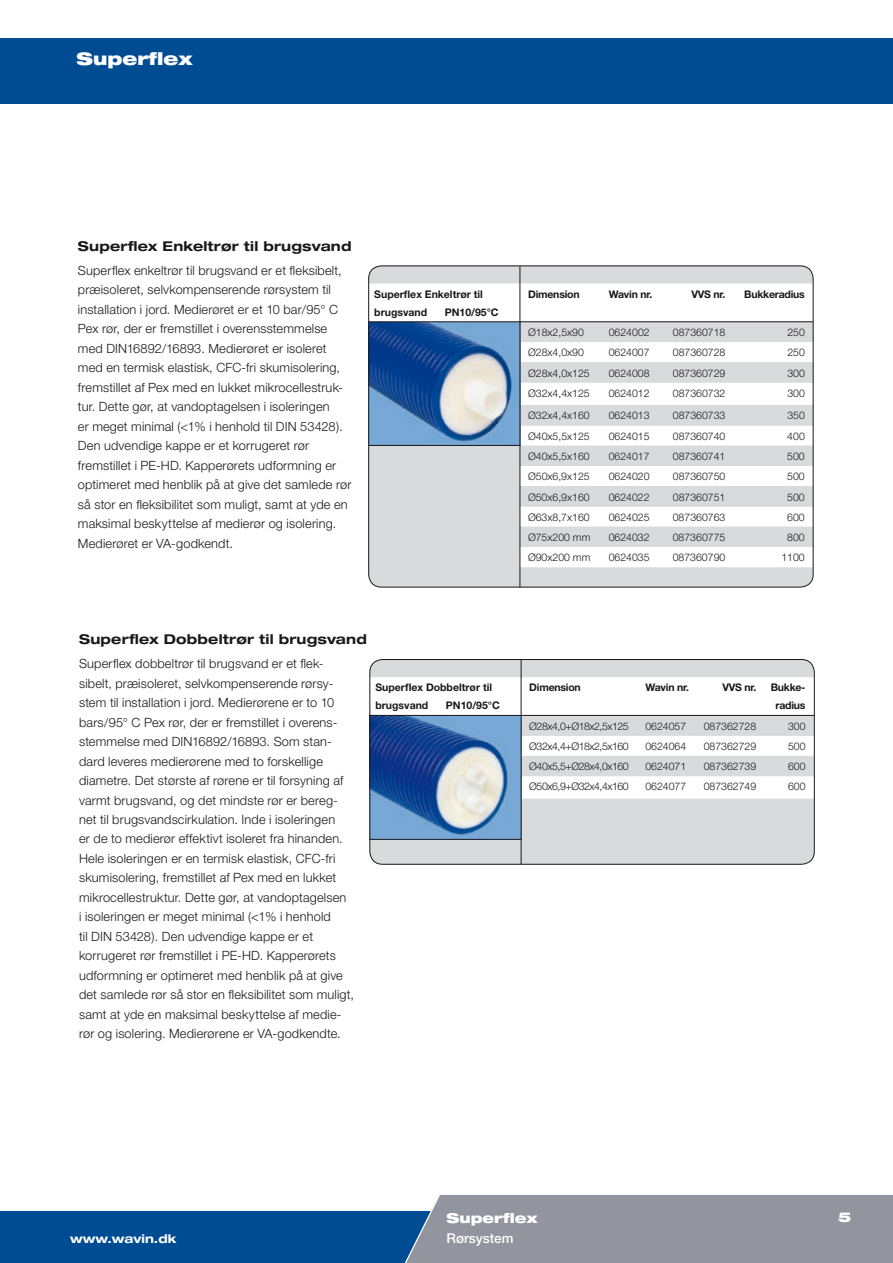
<style>
.page{position:relative;width:893px;height:1263px;background:#fff}
.page>*{position:absolute;margin:0;border:0;box-sizing:border-box;transform-origin:0 0}
.t1{font:900 expanded 17.25px "Helvetica Neue";color:#fff}
.t2{font:700 expanded 13.5px "Helvetica Neue";letter-spacing:.015em;color:#1a171c}
.t3{font:900 expanded 13.5px "Helvetica Neue";color:#fff}
.t4{font:500 13.5px "Helvetica Neue";color:#fff}
.t5{font:300 12.75px/19.5px "Helvetica Neue";letter-spacing:.01em;color:#1a171c}
.t6{font:700 expanded 12px "Helvetica Neue";color:#fff}
.t7{font:300 10.5px "Helvetica Neue";color:#1a171c}
.t8{font:700 10.5px/18px "Helvetica Neue";color:#1a171c}
.t9{font:300 10.5px "Helvetica Neue";letter-spacing:-.04em;color:#1a171c}
.t10{font:700 10.5px/18px "Helvetica Neue";letter-spacing:-.02em;color:#1a171c;text-align:center}
</style>
<div class="page">
<div style="left:0;top:38px;width:893px;height:66px;background:#004c93"></div>
<div style="left:0;top:1212px;width:893px;height:51px;background:#004c93"></div>
<div style="left:405px;top:1195px;width:488px;height:68px;background:#92949e"></div>
<div style="left:368px;top:265px;width:445px;height:322px;background:#d9dadb;border-radius:13px"></div>
<div style="left:370px;top:284px;width:441px;height:37px;background:#fff"></div>
<svg style="left:519px;top:322px;width:292px;height:245px"></svg>
<img style="left:370px;top:322px;width:150px;height:123px">
<hr style="left:520px;top:266px;width:1px;height:321px;background:#1a171c">
<hr style="left:369px;top:321px;width:444px;height:1px;background:#1a171c">
<div style="left:368px;top:265px;width:445px;height:322px;border:1px solid #1a171c;border-radius:13px"></div>
<hr style="left:369px;top:445px;width:151px;height:1px;background:#1a171c">
<div style="left:369px;top:659px;width:445px;height:205px;background:#d9dadb;border-radius:13px"></div>
<div style="left:371px;top:677px;width:442px;height:38px;background:#fff"></div>
<svg style="left:522px;top:736px;width:291px;height:63px;fill:#fff"></svg>
<img style="left:371px;top:716px;width:150px;height:123px">
<hr style="left:521px;top:660px;width:1px;height:204px;background:#1a171c">
<hr style="left:370px;top:715px;width:444px;height:1px;background:#1a171c">
<div style="left:369px;top:659px;width:446px;height:206px;border:1px solid #1a171c;border-radius:13px"></div>
<hr style="left:370px;top:839px;width:151px;height:1px;background:#1a171c">
<h1 class="t1" style="left:76px;top:48px;width:118px">Superflex</h1>
<p class="t2" style="left:78px;top:238px;width:275px">Superflex Enkeltrør til brugsvand</p>
<p class="t5" style="left:78px;top:260px;width:275px">Superflex enkeltrør til brugsvand er et fleksibelt, præisoleret, selvkompenserende rørsystem til installation i jord. Medierøret er et 10 bar/95° C Pex rør, der er fremstillet i overensstemmelse med DIN 16892/16893. Medierøret er isoleret med en termisk elastisk, CFC-fri skumisolering, fremstillet af Pex med en lukket mikrocellestruk&shy;tur. Dette gør, at vandoptagelsen i isoleringen<br>er meget minimal (&lt;1% i henhold til DIN 53428).<br>Den udvendige kappe er et korrugeret rør fremstillet i PE-HD. Kapperørets udformning er optimeret med henblik på at give det samlede rør så stor en fleksibilitet som muligt, samt at yde en maksimal beskyttelse af medierør og isolering.<br>Medierøret er VA-godkendt.</p>
<p class="t8" style="left:374px;top:285px;width:110px">Superflex Enkeltrør til brugsvand</p>
<p class="t8" style="left:445px;top:303px;width:56px">PN10/95°C</p>
<p class="t10" style="left:528px;top:285px;width:53px">Dimension</p>
<p class="t8" style="left:609px;top:285px;width:45px">Wavin nr.</p>
<p class="t8" style="left:691px;top:285px;width:35px">VVS nr.</p>
<p class="t10" style="left:744px;top:285px;width:62px">Bukkeradius</p>
<p class="t7" style="left:528px;top:326px;width:57px">Ø18x2,5x90</p>
<p class="t7" style="left:609px;top:326px;width:42px">0624002</p>
<p class="t7" style="left:673px;top:326px;width:54px">087360718</p>
<p class="t7" style="left:787px;top:326px;width:19px">250</p>
<p class="t7" style="left:528px;top:346px;width:57px">Ø28x4,0x90</p>
<p class="t7" style="left:609px;top:346px;width:42px">0624007</p>
<p class="t7" style="left:673px;top:346px;width:54px">087360728</p>
<p class="t7" style="left:787px;top:346px;width:19px">250</p>
<p class="t7" style="left:528px;top:366px;width:63px">Ø28x4,0x125</p>
<p class="t7" style="left:609px;top:366px;width:42px">0624008</p>
<p class="t7" style="left:673px;top:366px;width:54px">087360729</p>
<p class="t7" style="left:787px;top:366px;width:19px">300</p>
<p class="t7" style="left:528px;top:387px;width:63px">Ø32x4,4x125</p>
<p class="t7" style="left:609px;top:387px;width:42px">0624012</p>
<p class="t7" style="left:673px;top:387px;width:54px">087360732</p>
<p class="t7" style="left:787px;top:387px;width:19px">300</p>
<p class="t7" style="left:528px;top:409px;width:63px">Ø32x4,4x160</p>
<p class="t7" style="left:609px;top:409px;width:42px">0624013</p>
<p class="t7" style="left:673px;top:409px;width:54px">087360733</p>
<p class="t7" style="left:787px;top:409px;width:19px">350</p>
<p class="t7" style="left:528px;top:430px;width:63px">Ø40x5,5x125</p>
<p class="t7" style="left:609px;top:430px;width:42px">0624015</p>
<p class="t7" style="left:673px;top:430px;width:54px">087360740</p>
<p class="t7" style="left:787px;top:430px;width:19px">400</p>
<p class="t7" style="left:528px;top:450px;width:63px">Ø40x5,5x160</p>
<p class="t7" style="left:609px;top:450px;width:42px">0624017</p>
<p class="t7" style="left:673px;top:450px;width:54px">087360741</p>
<p class="t7" style="left:787px;top:450px;width:19px">500</p>
<p class="t7" style="left:528px;top:470px;width:63px">Ø50x6,9x125</p>
<p class="t7" style="left:609px;top:470px;width:42px">0624020</p>
<p class="t7" style="left:673px;top:470px;width:54px">087360750</p>
<p class="t7" style="left:787px;top:470px;width:19px">500</p>
<p class="t7" style="left:528px;top:490px;width:63px">Ø50x6,9x160</p>
<p class="t7" style="left:609px;top:490px;width:42px">0624022</p>
<p class="t7" style="left:673px;top:490px;width:54px">087360751</p>
<p class="t7" style="left:787px;top:490px;width:19px">500</p>
<p class="t7" style="left:528px;top:511px;width:63px">Ø63x8,7x160</p>
<p class="t7" style="left:609px;top:511px;width:42px">0624025</p>
<p class="t7" style="left:673px;top:511px;width:54px">087360763</p>
<p class="t7" style="left:787px;top:511px;width:19px">600</p>
<p class="t7" style="left:528px;top:531px;width:64px">Ø75x200 mm</p>
<p class="t7" style="left:609px;top:531px;width:42px">0624032</p>
<p class="t7" style="left:673px;top:531px;width:54px">087360775</p>
<p class="t7" style="left:787px;top:531px;width:19px">800</p>
<p class="t7" style="left:528px;top:551px;width:64px">Ø90x200 mm</p>
<p class="t7" style="left:609px;top:551px;width:42px">0624035</p>
<p class="t7" style="left:673px;top:551px;width:54px">087360790</p>
<p class="t7" style="left:781px;top:551px;width:25px">1100</p>
<p class="t2" style="left:79px;top:631px;width:289px">Superflex Dobbeltrør til brugsvand</p>
<p class="t5" style="left:79px;top:653px;width:276px">Superflex dobbeltrør til brugsvand er et flek&shy;sibelt, præisoleret, selvkompenserende rørsy&shy;stem til installation i jord. Medierørene er to 10 bars/95° C Pex rør, der er fremstillet i overens&shy;stemmelse med DIN 16892/16893. Som stan&shy;dard leveres medierørene med to forskellige diametre. Det største af rørene er til forsyning af varmt brugsvand, og det mindste rør er bereg&shy;net til brugsvandscirkulation. Inde i isoleringen<br>er de to medierør effektivt isoleret fra hinanden.<br>Hele isoleringen er en termisk elastisk, CFC-fri skumisolering, fremstillet af Pex med en lukket mikrocellestruktur. Dette gør, at vandoptagelsen<br>i isoleringen er meget minimal (&lt;1% i henhold<br>til DIN 53428). Den udvendige kappe er et korrugeret rør fremstillet i PE-HD. Kapperørets udformning er optimeret med henblik på at give det samlede rør så stor en fleksibilitet som muligt, samt at yde en maksimal beskyttelse af medie&shy;rør og isolering. Medierørene er VA-godkendte.</p>
<p class="t8" style="left:375px;top:678px;width:118px">Superflex Dobbeltrør til brugsvand</p>
<p class="t8" style="left:446px;top:696px;width:56px">PN10/95°C</p>
<p class="t10" style="left:529px;top:678px;width:53px">Dimension</p>
<p class="t8" style="left:645px;top:678px;width:45px">Wavin nr.</p>
<p class="t8" style="left:722px;top:678px;width:35px">VVS nr.</p>
<p class="t10" style="left:771px;top:678px;width:36px">Bukke&shy;radius</p>
<p class="t9" style="left:529px;top:719px;width:101px">Ø28x4,0+Ø18x2,5x125</p>
<p class="t7" style="left:645px;top:719px;width:42px">0624057</p>
<p class="t7" style="left:704px;top:719px;width:54px">087362728</p>
<p class="t7" style="left:788px;top:719px;width:19px">300</p>
<p class="t9" style="left:529px;top:740px;width:101px">Ø32x4,4+Ø18x2,5x160</p>
<p class="t7" style="left:645px;top:740px;width:42px">0624064</p>
<p class="t7" style="left:704px;top:740px;width:54px">087362729</p>
<p class="t7" style="left:788px;top:740px;width:19px">500</p>
<p class="t9" style="left:529px;top:760px;width:101px">Ø40x5,5+Ø28x4,0x160</p>
<p class="t7" style="left:645px;top:760px;width:42px">0624071</p>
<p class="t7" style="left:704px;top:760px;width:54px">087362739</p>
<p class="t7" style="left:788px;top:760px;width:19px">600</p>
<p class="t9" style="left:529px;top:780px;width:101px">Ø50x6,9+Ø32x4,4x160</p>
<p class="t7" style="left:645px;top:780px;width:42px">0624077</p>
<p class="t7" style="left:704px;top:780px;width:54px">087362749</p>
<p class="t7" style="left:788px;top:780px;width:19px">600</p>
<p class="t6" style="left:70px;top:1231px;width:108px">www.wavin.dk</p>
<p class="t3" style="left:446px;top:1209px;width:93px">Superflex</p>
<p class="t4" style="left:446px;top:1230px;width:69px">Rørsystem</p>
<p class="t3" style="left:838px;top:1208px;width:15px">5</p>
</div>
